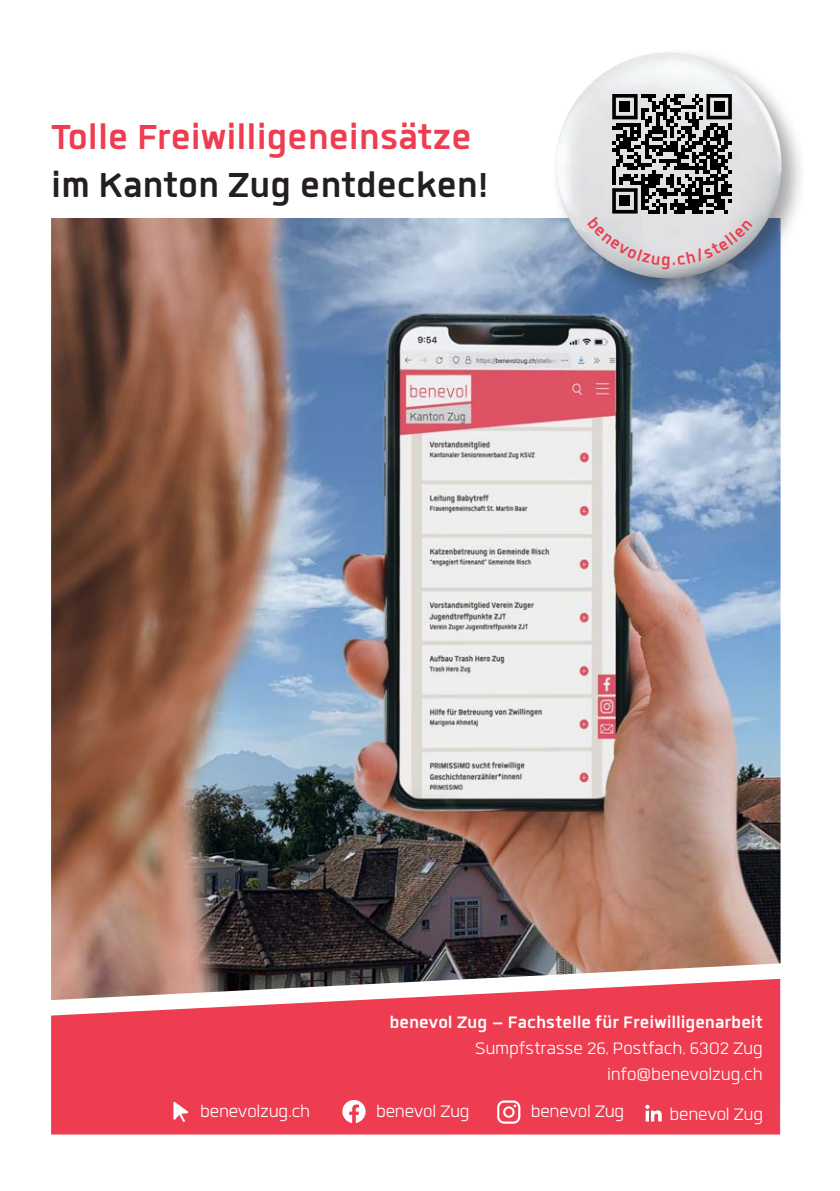
<style>
.page{position:relative;width:840px;height:1191px;background:#fff}
.page>*{position:absolute;margin:0;border:0;box-sizing:border-box;transform-origin:0 0}
.t1{font:700 48px/48px "Quan";color:#ee3d50}
.t2{font:700 23px/26px "Quan";color:#fff;text-align:right}
.t3{font:300 23px "Quan";letter-spacing:-.005em;color:#fff}
.s1{color:#231f20}
.s2{font-weight:300}
</style>
<div class="page">
<div style="left:51px;top:1000px;width:728px;height:134px;background:#ee3d50"></div>
<svg style="left:342px;top:1100px;width:23px;height:23px"></svg>
<svg style="left:497px;top:1100px;width:23px;height:23px"></svg>
<svg style="left:173px;top:1101px;width:15px;height:21px"></svg>
<img style="left:642px;top:1102px;width:22px;height:22px">
<img style="left:51px;top:218px;width:729px;height:782px">
<div style="left:550px;top:47px;width:257px;height:257px;background:#231f20;opacity:.4"></div>
<img style="left:551px;top:52px;width:234px;height:230px">
<svg style="left:586px;top:94px;width:166px;height:175px"></svg>
<p class="t1" style="left:51px;top:113px;width:438px">Tolle Freiwilligeneinsätze <span class="s1">im Kanton Zug entdecken!</span></p>
<p class="t2" style="left:389px;top:1008px;width:374px">benevol Zug – Fachstelle für Freiwilligenarbeit<br><span class="s2">Sumpfstrasse 26, Postfach, 6302 Zug</span></p>
<p class="t3" style="left:607px;top:1063px;width:157px">info@benevolzug.ch</p>
<p class="t3" style="left:669px;top:1104px;width:95px">benevol Zug</p>
<p class="t3" style="left:200px;top:1100px;width:112px">benevolzug.ch</p>
<p class="t3" style="left:376px;top:1100px;width:95px">benevol Zug</p>
<p class="t3" style="left:530px;top:1100px;width:95px">benevol Zug</p>
</div>
